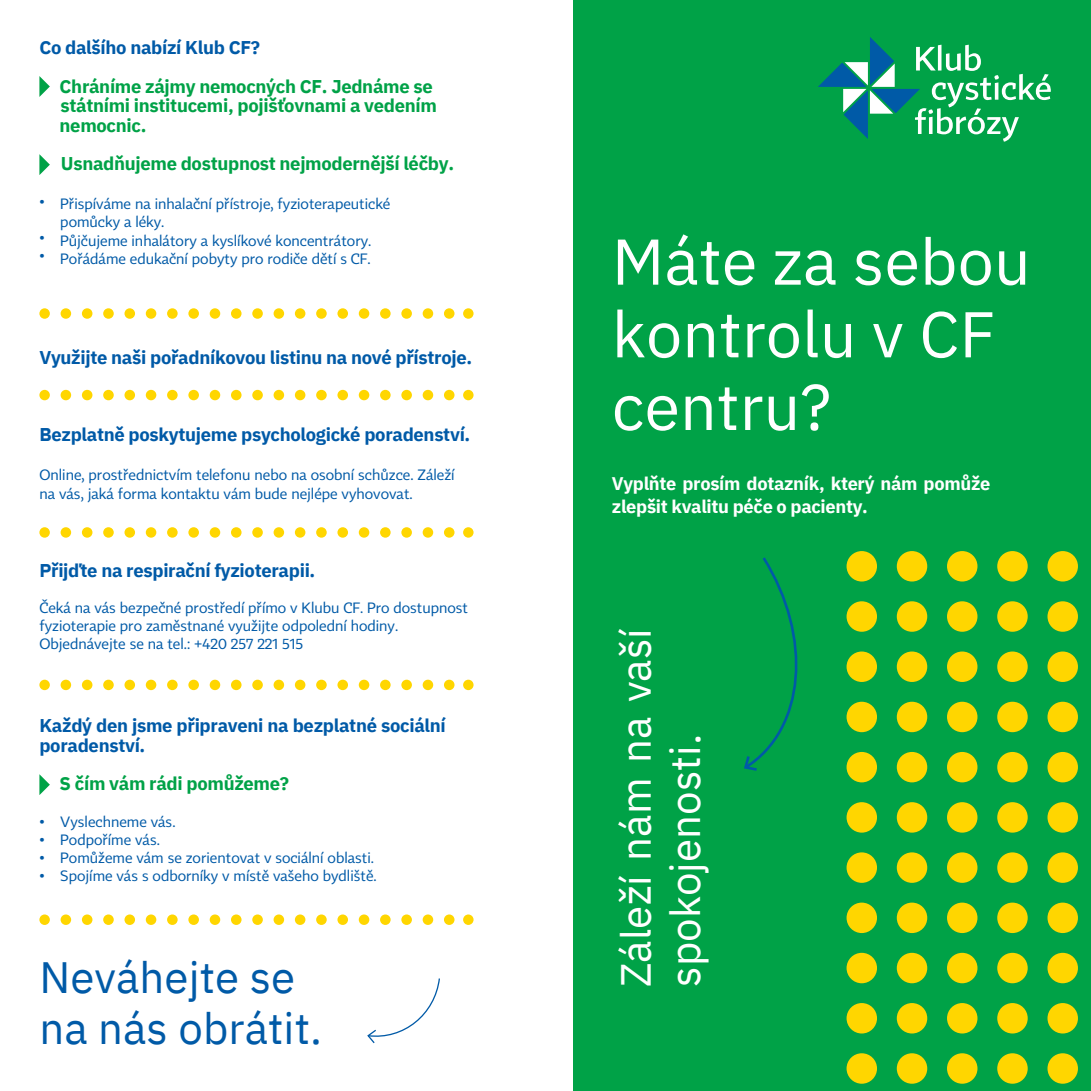
<style>
.page{position:relative;width:1091px;height:1091px;background:#fff}
.page>*{position:absolute;margin:0;border:0;box-sizing:border-box;transform-origin:0 0}
.t1{font:64.58px/72.6px "IBM Plex Sans";color:#fff}
.t2{font:43.75px/51.1px "IBM Plex Sans";color:#005aa7}
.t3{font:42px/49.4px "IBM Plex Sans";color:#fff}
.t4{font:700 18.38px/19.4px "IBM Plex Sans";letter-spacing:-.015em;color:#005aa7}
.t5{font:700 18.38px "IBM Plex Sans";letter-spacing:-.015em;color:#00a247}
.t6{font:700 18.2px/23.3px "IBM Plex Sans";letter-spacing:-.015em;color:#fff}
.t7{font:14.7px/18px "Tabac Sans";color:#005aa7}
</style>
<div class="page">
<svg style="left:39px;top:76px;width:11px;height:21px"></svg>
<svg style="left:39px;top:154px;width:11px;height:21px"></svg>
<svg style="left:39px;top:774px;width:11px;height:21px"></svg>
<svg style="left:39px;top:308px;width:434px;height:11px"></svg>
<svg style="left:39px;top:390px;width:434px;height:10px"></svg>
<svg style="left:39px;top:527px;width:434px;height:11px"></svg>
<svg style="left:39px;top:680px;width:434px;height:10px"></svg>
<svg style="left:39px;top:914px;width:434px;height:11px"></svg>
<svg style="left:367px;top:978px;width:73px;height:65px"></svg>
<div style="left:573px;top:0;width:518px;height:1091px;background:#00a247"></div>
<svg style="left:818px;top:37px;width:233px;height:105px"></svg>
<svg style="left:744px;top:557px;width:54px;height:214px"></svg>
<div style="left:846px;top:551px;width:31px;height:30px;background:#ffd600;border-radius:50%"></div>
<div style="left:897px;top:551px;width:30px;height:30px;background:#ffd600;border-radius:50%"></div>
<div style="left:947px;top:551px;width:30px;height:30px;background:#ffd600;border-radius:50%"></div>
<div style="left:997px;top:551px;width:30px;height:30px;background:#ffd600;border-radius:50%"></div>
<div style="left:1047px;top:551px;width:31px;height:30px;background:#ffd600;border-radius:50%"></div>
<div style="left:846px;top:601px;width:31px;height:31px;background:#ffd600;border-radius:50%"></div>
<div style="left:897px;top:601px;width:30px;height:31px;background:#ffd600;border-radius:50%"></div>
<div style="left:947px;top:601px;width:30px;height:31px;background:#ffd600;border-radius:50%"></div>
<div style="left:997px;top:601px;width:30px;height:31px;background:#ffd600;border-radius:50%"></div>
<div style="left:1047px;top:601px;width:31px;height:31px;background:#ffd600;border-radius:50%"></div>
<div style="left:846px;top:651px;width:31px;height:31px;background:#ffd600;border-radius:50%"></div>
<div style="left:897px;top:651px;width:30px;height:31px;background:#ffd600;border-radius:50%"></div>
<div style="left:947px;top:651px;width:30px;height:31px;background:#ffd600;border-radius:50%"></div>
<div style="left:997px;top:651px;width:30px;height:31px;background:#ffd600;border-radius:50%"></div>
<div style="left:1047px;top:651px;width:31px;height:31px;background:#ffd600;border-radius:50%"></div>
<div style="left:846px;top:702px;width:31px;height:30px;background:#ffd600;border-radius:50%"></div>
<div style="left:897px;top:702px;width:30px;height:30px;background:#ffd600;border-radius:50%"></div>
<div style="left:947px;top:702px;width:30px;height:30px;background:#ffd600;border-radius:50%"></div>
<div style="left:997px;top:702px;width:30px;height:30px;background:#ffd600;border-radius:50%"></div>
<div style="left:1047px;top:702px;width:31px;height:30px;background:#ffd600;border-radius:50%"></div>
<div style="left:846px;top:752px;width:31px;height:30px;background:#ffd600;border-radius:50%"></div>
<div style="left:897px;top:752px;width:30px;height:30px;background:#ffd600;border-radius:50%"></div>
<div style="left:947px;top:752px;width:30px;height:30px;background:#ffd600;border-radius:50%"></div>
<div style="left:997px;top:752px;width:30px;height:30px;background:#ffd600;border-radius:50%"></div>
<div style="left:1047px;top:752px;width:31px;height:30px;background:#ffd600;border-radius:50%"></div>
<div style="left:846px;top:802px;width:31px;height:30px;background:#ffd600;border-radius:50%"></div>
<div style="left:897px;top:802px;width:30px;height:30px;background:#ffd600;border-radius:50%"></div>
<div style="left:947px;top:802px;width:30px;height:30px;background:#ffd600;border-radius:50%"></div>
<div style="left:997px;top:802px;width:30px;height:30px;background:#ffd600;border-radius:50%"></div>
<div style="left:1047px;top:802px;width:31px;height:30px;background:#ffd600;border-radius:50%"></div>
<div style="left:846px;top:852px;width:31px;height:31px;background:#ffd600;border-radius:50%"></div>
<div style="left:897px;top:852px;width:30px;height:31px;background:#ffd600;border-radius:50%"></div>
<div style="left:947px;top:852px;width:30px;height:31px;background:#ffd600;border-radius:50%"></div>
<div style="left:997px;top:852px;width:30px;height:31px;background:#ffd600;border-radius:50%"></div>
<div style="left:1047px;top:852px;width:31px;height:31px;background:#ffd600;border-radius:50%"></div>
<div style="left:846px;top:902px;width:31px;height:31px;background:#ffd600;border-radius:50%"></div>
<div style="left:897px;top:902px;width:30px;height:31px;background:#ffd600;border-radius:50%"></div>
<div style="left:947px;top:902px;width:30px;height:31px;background:#ffd600;border-radius:50%"></div>
<div style="left:997px;top:902px;width:30px;height:31px;background:#ffd600;border-radius:50%"></div>
<div style="left:1047px;top:902px;width:31px;height:31px;background:#ffd600;border-radius:50%"></div>
<div style="left:846px;top:953px;width:31px;height:30px;background:#ffd600;border-radius:50%"></div>
<div style="left:897px;top:953px;width:30px;height:30px;background:#ffd600;border-radius:50%"></div>
<div style="left:947px;top:953px;width:30px;height:30px;background:#ffd600;border-radius:50%"></div>
<div style="left:997px;top:953px;width:30px;height:30px;background:#ffd600;border-radius:50%"></div>
<div style="left:1047px;top:953px;width:31px;height:30px;background:#ffd600;border-radius:50%"></div>
<div style="left:846px;top:1003px;width:31px;height:30px;background:#ffd600;border-radius:50%"></div>
<div style="left:846px;top:1053px;width:31px;height:30px;background:#ffd600;border-radius:50%"></div>
<div style="left:897px;top:1003px;width:30px;height:30px;background:#ffd600;border-radius:50%"></div>
<div style="left:897px;top:1053px;width:30px;height:30px;background:#ffd600;border-radius:50%"></div>
<div style="left:947px;top:1003px;width:30px;height:30px;background:#ffd600;border-radius:50%"></div>
<div style="left:947px;top:1053px;width:30px;height:30px;background:#ffd600;border-radius:50%"></div>
<div style="left:997px;top:1003px;width:30px;height:30px;background:#ffd600;border-radius:50%"></div>
<div style="left:997px;top:1053px;width:30px;height:30px;background:#ffd600;border-radius:50%"></div>
<div style="left:1047px;top:1003px;width:31px;height:30px;background:#ffd600;border-radius:50%"></div>
<div style="left:1047px;top:1053px;width:31px;height:30px;background:#ffd600;border-radius:50%"></div>
<p class="t4" style="left:39px;top:37px;width:222px">Co dalšího nabízí Klub CF?</p>
<p class="t5" style="left:60px;top:74px;width:375px">Chráníme zájmy nemocných CF. Jednáme se</p>
<p class="t5" style="left:60px;top:93px;width:378px">státními institucemi, pojišťovnami a vedením</p>
<p class="t5" style="left:60px;top:113px;width:88px">nemocnic.</p>
<p class="t5" style="left:61px;top:151px;width:395px">Usnadňujeme dostupnost nejmodernější léčby.</p>
<p class="t7" style="left:39px;top:192px;width:7px">•</p>
<p class="t7" style="left:39px;top:228px;width:7px">• •</p>
<p class="t7" style="left:60px;top:194px;width:332px">Přispíváme na inhalační přístroje, fyzioterapeutické pomůcky a léky.</p>
<p class="t7" style="left:60px;top:231px;width:313px">Půjčujeme inhalátory a kyslíkové koncentrátory.</p>
<p class="t7" style="left:60px;top:250px;width:312px">Pořádáme edukační pobyty pro rodiče dětí s CF.</p>
<p class="t4" style="left:39px;top:347px;width:434px">Využijte naši pořadníkovou listinu na nové přístroje.</p>
<p class="t4" style="left:39px;top:424px;width:432px">Bezplatně poskytujeme psychologické poradenství.</p>
<p class="t7" style="left:39px;top:465px;width:417px">Online, prostřednictvím telefonu nebo na osobní schůzce. Záleží na vás, jaká forma kontaktu vám bude nejlépe vyhovovat.</p>
<p class="t4" style="left:39px;top:560px;width:277px">Přijďte na respirační fyzioterapii.</p>
<p class="t7" style="left:39px;top:599px;width:430px">Čeká na vás bezpečné prostředí přímo v Klubu CF. Pro dostupnost fyzioterapie pro zaměstnané využijte odpolední hodiny.<br>Objednávejte se na tel.: +420 257 221 515</p>
<p class="t4" style="left:39px;top:715px;width:408px">Každý den jsme připraveni na bezplatné sociální poradenství.</p>
<p class="t5" style="left:60px;top:771px;width:231px">S čím vám rádi pomůžeme?</p>
<p class="t7" style="left:39px;top:812px;width:7px;text-align:justify">• • • •</p>
<p class="t7" style="left:60px;top:812px;width:117px">Vyslechneme vás.</p>
<p class="t7" style="left:60px;top:830px;width:101px">Podpoříme vás.</p>
<p class="t7" style="left:60px;top:848px;width:318px">Pomůžeme vám se zorientovat v sociální oblasti.<br>Spojíme vás s odborníky v místě vašeho bydliště.</p>
<p class="t2" style="left:39px;top:950px;width:284px">Neváhejte se na nás obrátit.</p>
<p class="t1" style="left:612px;top:224px;width:420px">Máte za sebou kontrolu v CF centru?</p>
<p class="t6" style="left:612px;top:471px;width:380px">Vyplňte prosím dotazník, který nám pomůže zlepšit kvalitu péče o pacienty.</p>
<p class="t3" style="left:610px;top:987px;width:360px;rotate:-90deg">Záleží nám na vaší spokojenosti.</p>
</div>
